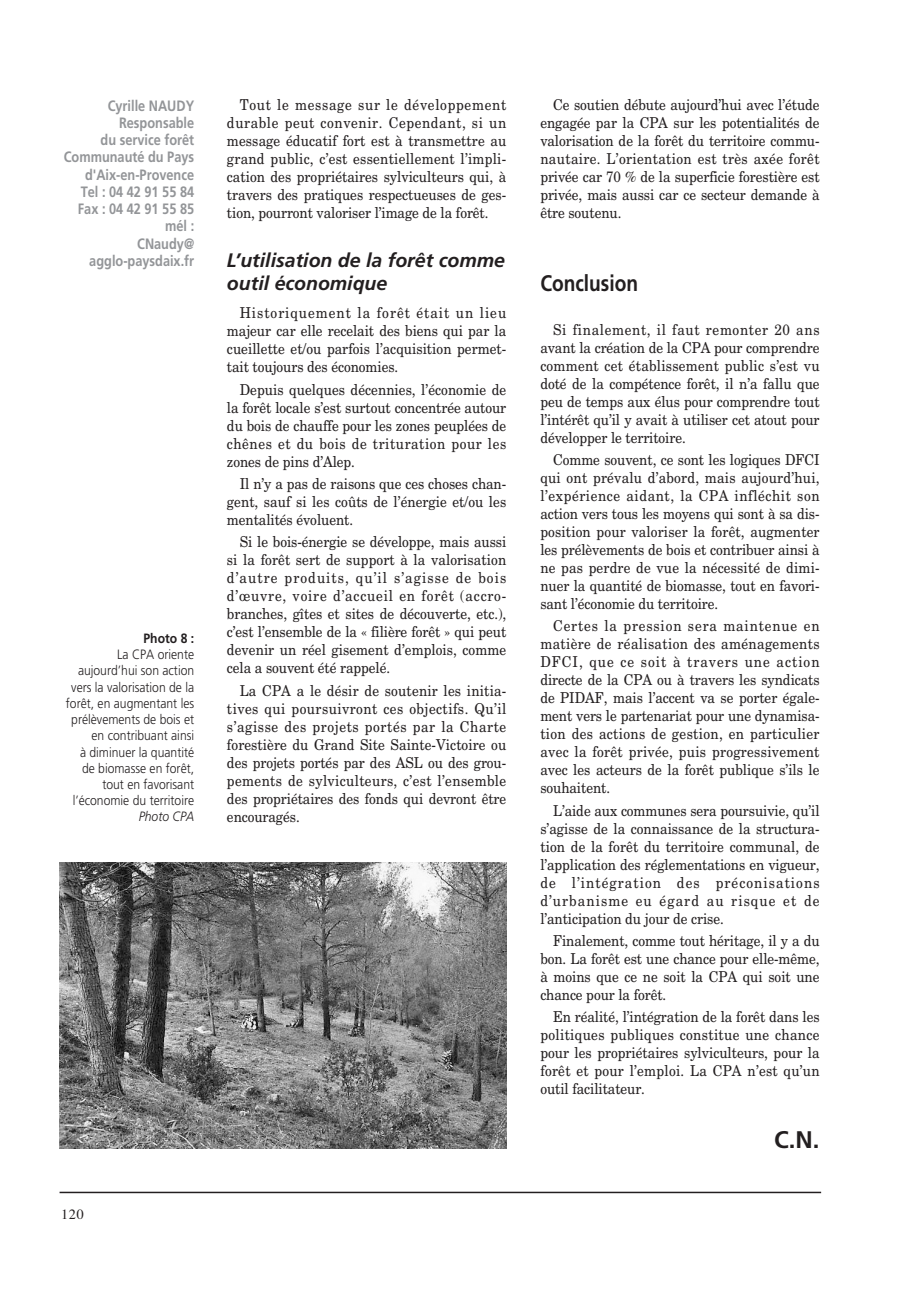
<style>
.page{position:relative;width:919px;height:1289px;background:#fff}
.page>*{position:absolute;margin:0;border:0;box-sizing:border-box;transform-origin:0 0}
.t1{font:700 24px "Frutiger";color:#231f20}
.t2{font:700 22.5px "Frutiger";color:#231f20;scale:.85 1}
.t3{font:italic 700 19.5px/23.4px "Frutiger";color:#231f20}
.t4{font:15px/18px "New Century Schlbk";letter-spacing:-.005em;color:#231f20;text-align:justify;scale:.9 1}
.t5{font:700 15px/17.2px "Frutiger";color:#939598;text-align:right;scale:.85 1}
.t6{font:14.25px "Times";color:#231f20}
.t7{font:300 13.5px/16.2px "Frutiger";color:#231f20;text-align:right;scale:.9 1}
.t8{font:italic 300 13.5px "Frutiger";color:#231f20;scale:.9 1}
.t9{font:700 13.5px "Frutiger";color:#231f20;scale:.9 1}
</style>
<div class="page">
<hr style="left:60px;top:1191px;width:761px;height:2px;background:#231f20">
<img style="left:60px;top:862px;width:446px;height:286px">
<p class="t5" style="left:64px;top:97px;width:155px">Cyrille NAUDY<br>Responsable<br>du service forêt<br>Communauté du Pays d'Aix-en-Provence<br>Tel : 04 42 91 55 84<br>Fax : 04 42 91 55 85 mél :<br>CNaudy@ agglo-paysdaix.fr</p>
<p class="t9" style="left:143px;top:630px;width:58px">Photo 8 :</p>
<p class="t7" style="left:66px;top:646px;width:144px">La CPA oriente aujourd’hui son action vers la valorisation de la forêt, en augmentant les prélèvements de bois et en contribuant ainsi<br>à diminuer la quantité de biomasse en forêt, tout en favorisant l’économie du territoire</p>
<p class="t8" style="left:139px;top:809px;width:63px">Photo CPA</p>
<p class="t4" style="left:227px;top:96px;width:312px;text-indent:13px">Tout le message sur le développement durable peut convenir. Cependant, si un message éducatif fort est à transmettre au grand public, c’est essentiellement l’impli&shy;cation des propriétaires sylviculteurs qui, à travers des pratiques respectueuses de ges&shy;tion, pourront valoriser l’image de la forêt.</p>
<h3 class="t3" style="left:227px;top:248px;width:279px">L’utilisation de la forêt comme outil économique</h3>
<p class="t4" style="left:227px;top:304px;width:312px;text-indent:13px">Historiquement la forêt était un lieu majeur car elle recelait des biens qui par la cueillette et/ou parfois l’acquisition permet&shy;tait toujours des économies.</p>
<p class="t4" style="left:227px;top:380px;width:312px;text-indent:13px">Depuis quelques décennies, l’économie de la forêt locale s’est surtout concentrée autour du bois de chauffe pour les zones peuplées de chênes et du bois de trituration pour les zones de pins d’Alep.</p>
<p class="t4" style="left:227px;top:474px;width:312px;text-indent:13px">Il n’y a pas de raisons que ces choses chan&shy;gent, sauf si les coûts de l’énergie et/ou les mentalités évoluent.</p>
<p class="t4" style="left:227px;top:532px;width:312px;text-indent:13px">Si le bois-énergie se développe, mais aussi si la forêt sert de support à la valorisation d’autre produits, qu’il s’agisse de bois d’œuvre, voire d’accueil en forêt (accro&shy;branches, gîtes et sites de découverte, etc.), c’est l’ensemble de la « filière forêt » qui peut devenir un réel gisement d’emplois, comme cela a souvent été rappelé.</p>
<p class="t4" style="left:227px;top:681px;width:312px;text-indent:13px">La CPA a le désir de soutenir les initia&shy;tives qui poursuivront ces objectifs. Qu’il s’agisse des projets portés par la Charte forestière du Grand Site Sainte-Victoire ou des projets portés par des ASL ou des grou&shy;pements de sylviculteurs, c’est l’ensemble des propriétaires des fonds qui devront être encouragés.</p>
<p class="t6" style="left:61px;top:1200px;width:24px">120</p>
<p class="t4" style="left:540px;top:96px;width:312px;text-indent:13px">Ce soutien débute aujourd’hui avec l’étude engagée par la CPA sur les potentialités de valorisation de la forêt du territoire commu&shy;nautaire. L’orientation est très axée forêt privée car 70 % de la superficie forestière est privée, mais aussi car ce secteur demande à être soutenu.</p>
<h2 class="t2" style="left:540px;top:270px;width:116px">Conclusion</h2>
<p class="t4" style="left:540px;top:320px;width:312px;text-indent:13px">Si finalement, il faut remonter 20 ans avant la création de la CPA pour comprendre comment cet établissement public s’est vu doté de la compétence forêt, il n’a fallu que peu de temps aux élus pour comprendre tout l’intérêt qu’il y avait à utiliser cet atout pour développer le territoire.</p>
<p class="t4" style="left:540px;top:450px;width:312px;text-indent:13px">Comme souvent, ce sont les logiques DFCI qui ont prévalu d’abord, mais aujourd’hui, l’expérience aidant, la CPA infléchit son action vers tous les moyens qui sont à sa dis&shy;position pour valoriser la forêt, augmenter les prélèvements de bois et contribuer ainsi à ne pas perdre de vue la nécessité de dimi&shy;nuer la quantité de biomasse, tout en favori&shy;sant l’économie du territoire.</p>
<p class="t4" style="left:540px;top:616px;width:312px;text-indent:13px">Certes la pression sera maintenue en matière de réalisation des aménagements DFCI, que ce soit à travers une action directe de la CPA ou à travers les syndicats de PIDAF, mais l’accent va se porter égale&shy;ment vers le partenariat pour une dynamisa&shy;tion des actions de gestion, en particulier avec la forêt privée, puis progressivement avec les acteurs de la forêt publique s’ils le souhaitent.</p>
<p class="t4" style="left:540px;top:800px;width:312px;text-indent:13px">L’aide aux communes sera poursuivie, qu’il s’agisse de la connaissance de la structura&shy;tion de la forêt du territoire communal, de l’application des réglementations en vigueur, de l’intégration des préconisations d’urbanisme eu égard au risque et de l’anticipation du jour de crise.</p>
<p class="t4" style="left:540px;top:931px;width:312px;text-indent:13px">Finalement, comme tout héritage, il y a du bon. La forêt est une chance pour elle-même, à moins que ce ne soit la CPA qui soit une chance pour la forêt.</p>
<p class="t4" style="left:540px;top:1007px;width:312px;text-indent:13px">En réalité, l’intégration de la forêt dans les politiques publiques constitue une chance pour les propriétaires sylviculteurs, pour la forêt et pour l’emploi. La CPA n’est qu’un outil facilitateur.</p>
<h1 class="t1" style="left:774px;top:1125px;width:47px">C.N.</h1>
</div>
